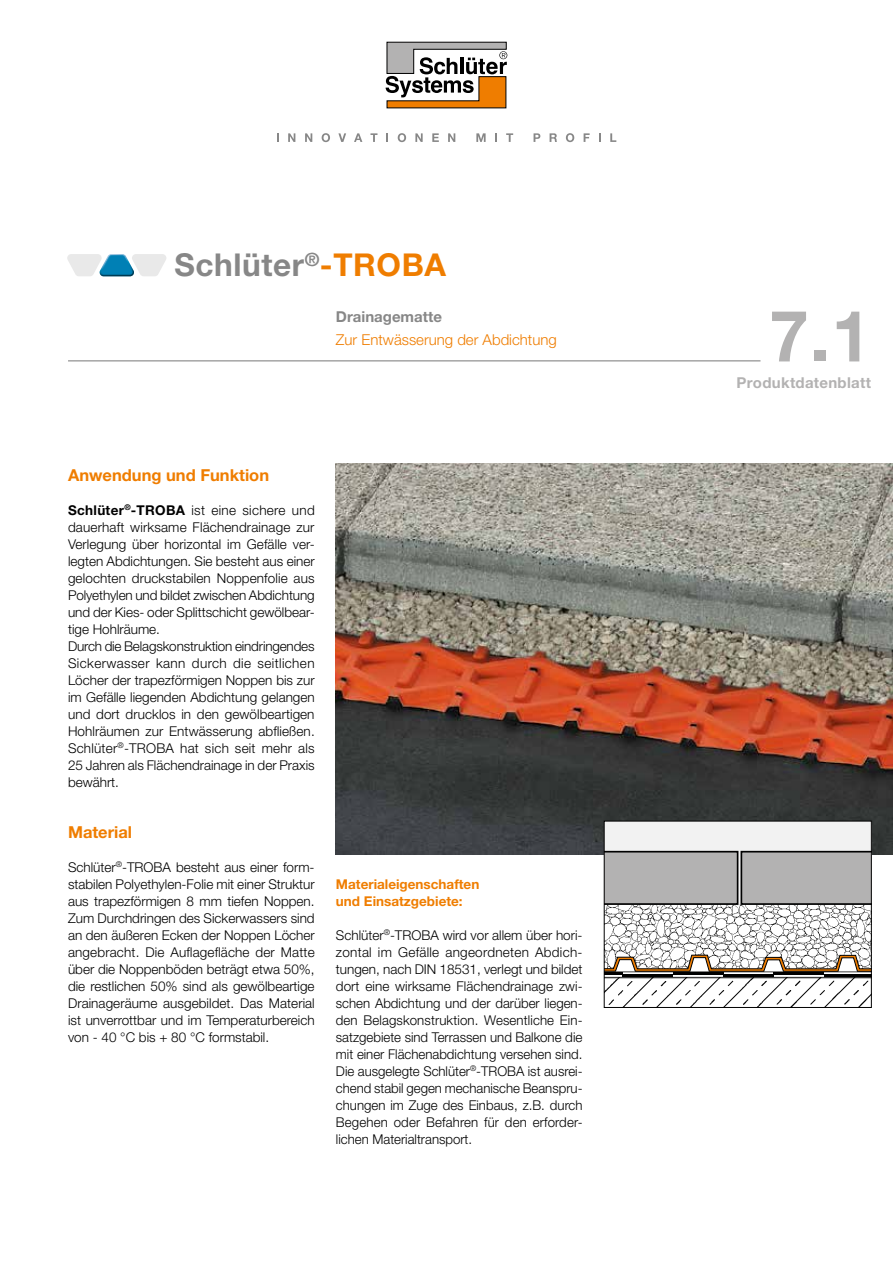
<style>
.page{position:relative;width:893px;height:1263px;background:#fff}
.page>*{position:absolute;margin:0;border:0;box-sizing:border-box;transform-origin:0 0}
.Datenblatt_Nr{font:700 71.25px "Helvetica Neue LT Pro";color:#b3b2b2}
.Titel{font:700 31.5px "Helvetica Neue LT Pro";letter-spacing:.02em;color:#878787}
.Überschrift{font:700 16.5px "Helvetica Neue LT Pro";color:#ef7d00}
.Fließtext{font:700 16.5px "Helvetica Neue LT Pro";color:#ef7d00}
.Untertitel_2{font:300 15px "Helvetica Neue LT Pro";color:#ef7d00}
.Datenblatt_Sprachen{font:700 15px "Helvetica Neue LT Pro";letter-spacing:.02em;color:#b3b2b2}
.Untertitel_1{font:700 15px "Helvetica Neue LT Pro";color:#878787}
.Fließtext-2{font:300 13.5px/17px "Helvetica Neue LT Pro";color:#000;text-align:justify}
.Unter-Überschrift{font:700 13.5px/17px "Helvetica Neue LT Pro";color:#ef7d00}
.s1{color:#ef7d00}
.s2{font-weight:700}
</style>
<div class="page">
<img style="left:336px;top:463px;width:557px;height:392px">
<svg style="left:606px;top:823px;width:264px;height:183px"></svg>
<div style="left:604px;top:821px;width:268px;height:187px;border:1px solid #000"></div>
<svg style="left:386px;top:42px;width:121px;height:66px"></svg>
<svg style="left:288px;top:133px;width:7px;height:9px"></svg>
<svg style="left:305px;top:133px;width:7px;height:9px"></svg>
<svg style="left:322px;top:133px;width:8px;height:9px"></svg>
<svg style="left:338px;top:133px;width:8px;height:9px"></svg>
<svg style="left:354px;top:133px;width:8px;height:9px"></svg>
<svg style="left:370px;top:133px;width:7px;height:9px"></svg>
<svg style="left:386px;top:133px;width:2px;height:9px"></svg>
<svg style="left:398px;top:133px;width:8px;height:9px"></svg>
<svg style="left:415px;top:133px;width:8px;height:9px"></svg>
<svg style="left:432px;top:133px;width:7px;height:9px"></svg>
<svg style="left:448px;top:133px;width:7px;height:9px"></svg>
<svg style="left:476px;top:133px;width:10px;height:9px"></svg>
<svg style="left:495px;top:133px;width:2px;height:9px"></svg>
<svg style="left:506px;top:133px;width:7px;height:9px"></svg>
<svg style="left:534px;top:133px;width:6px;height:9px"></svg>
<svg style="left:550px;top:133px;width:7px;height:9px"></svg>
<svg style="left:566px;top:133px;width:8px;height:9px"></svg>
<svg style="left:584px;top:133px;width:6px;height:9px"></svg>
<svg style="left:599px;top:133px;width:2px;height:9px"></svg>
<svg style="left:610px;top:133px;width:6px;height:9px"></svg>
<hr style="left:68px;top:360px;width:692px;height:1px;background:#878787">
<svg style="left:67px;top:254px;width:99px;height:22px"></svg>
<p class="Titel" style="left:174px;top:246px;width:273px">Schlüter<sup>®</sup><span class="s1">-TROBA</span></p>
<p class="Untertitel_1" style="left:336px;top:307px;width:108px">Drainagematte</p>
<p class="Untertitel_2" style="left:336px;top:330px;width:222px">Zur Entwässerung der Abdichtung</p>
<p class="Überschrift" style="left:68px;top:464px;width:203px">Anwendung und Funktion</p>
<p class="Fließtext-2" style="left:68px;top:501px;width:248px"><span class="s2">Schlüter</span><sup>®</sup><span class="s2">-TROBA</span> ist eine sichere und dauerhaft wirksame Flächendrainage zur Verlegung über horizontal im Gefälle ver&shy;legten Abdichtungen. Sie besteht aus einer gelochten druckstabilen Noppenfolie aus Polyethylen und bildet zwischen Abdichtung und der Kies- oder Splittschicht gewölbear&shy;tige Hohlräume.</p>
<p class="Fließtext-2" style="left:68px;top:637px;width:248px">Durch die Belagskonstruktion eindringendes Sickerwasser kann durch die seitlichen Löcher der trapezförmigen Noppen bis zur im Gefälle liegenden Abdichtung gelangen und dort drucklos in den gewölbeartigen Hohlräumen zur Entwässerung abfließen.<br>Schlüter<sup>®</sup>-TROBA hat sich seit mehr als 25 Jahren als Flächendrainage in der Praxis bewährt.</p>
<p class="Fließtext" style="left:68px;top:822px;width:66px">Material</p>
<p class="Fließtext-2" style="left:68px;top:858px;width:248px;text-align:left">Schlüter<sup>®</sup>-TROBA besteht aus einer form&shy;stabilen Polyethylen-Folie mit einer Struktur aus trapezförmigen 8 mm tiefen Noppen.<br>Zum Durchdringen des Sickerwassers sind an den äußeren Ecken der Noppen Löcher angebracht. Die Auflagefläche der Matte über die Noppenböden beträgt etwa 50%, die restlichen 50% sind als gewölbeartige Drainageräume ausgebildet. Das Material ist unverrottbar und im Temperaturbereich von - 40 °C bis + 80 °C formstabil.</p>
<p class="Unter-Überschrift" style="left:336px;top:875px;width:145px">Materialeigenschaften und Einsatzgebiete:</p>
<p class="Fließtext-2" style="left:336px;top:926px;width:248px;text-align:left">Schlüter<sup>®</sup>-TROBA wird vor allem über hori&shy;zontal im Gefälle angeordneten Abdich&shy;tungen, nach DIN 18531, verlegt und bildet dort eine wirksame Flächendrainage zwi&shy;schen Abdichtung und der darüber liegen&shy;den Belagskonstruktion. Wesentliche Ein&shy;satzgebiete sind Terrassen und Balkone die mit einer Flächenabdichtung versehen sind.</p>
<p class="Fließtext-2" style="left:336px;top:1062px;width:248px">Die ausgelegte Schlüter<sup>®</sup>-TROBA ist ausrei&shy;chend stabil gegen mechanische Beanspru&shy;chungen im Zuge des Einbaus, z.B. durch Begehen oder Befahren für den erforder&shy;lichen Materialtransport.</p>
<p class="Datenblatt_Nr" style="left:769px;top:292px;width:103px">7.1</p>
<p class="Datenblatt_Sprachen" style="left:736px;top:373px;width:136px">Produktdatenblatt</p>
</div>
